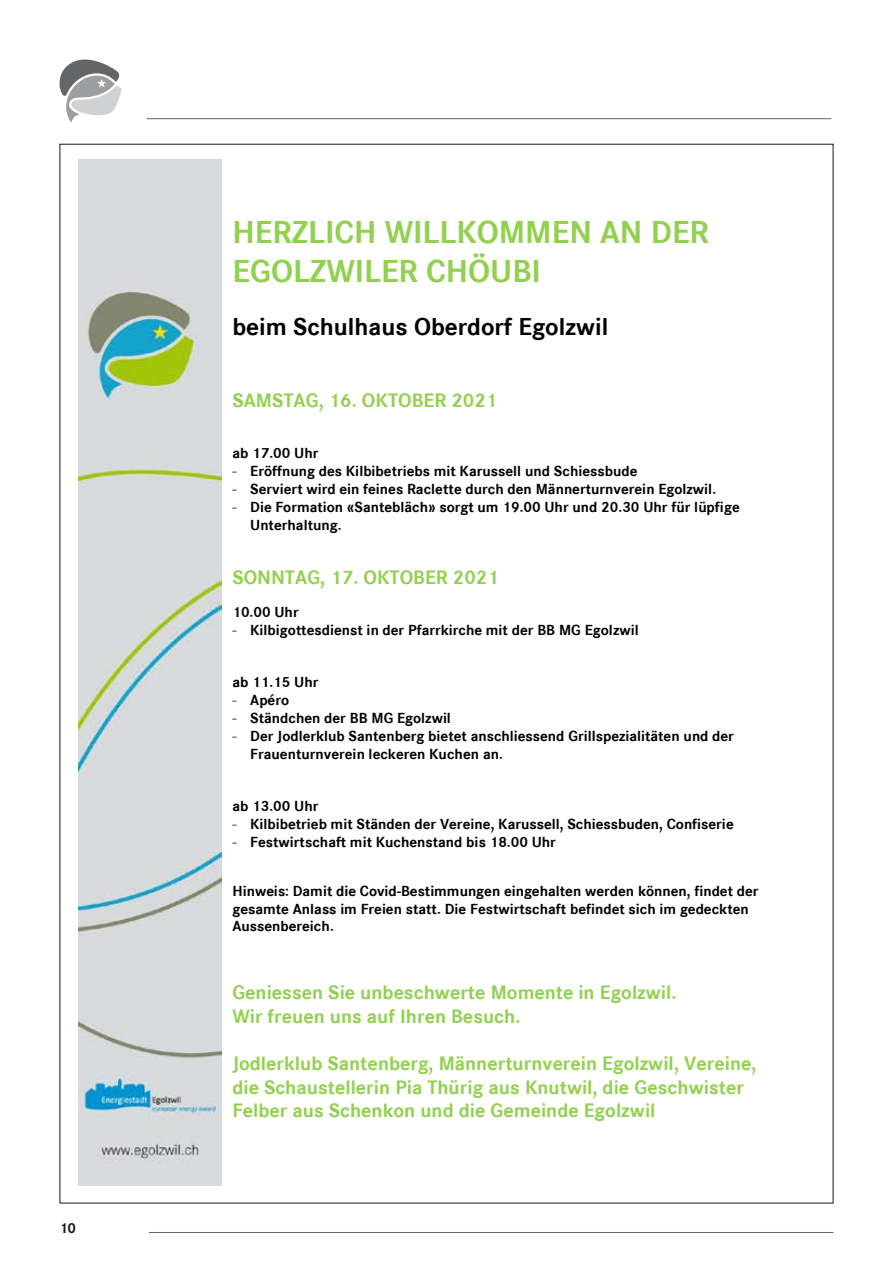
<style>
.page{position:relative;width:893px;height:1263px;background:#fff}
.page>*{position:absolute;margin:0;border:0;box-sizing:border-box;transform-origin:0 0}
.t1{font:700 32.85px/38.8px "Corpo S";color:#92d050}
.t2{font:700 25.2px "Corpo S";color:#000}
.t3{font:700 20.1px/23.9px "Corpo S";color:#92d050}
.t4{font:700 15.15px/17.9px "Corpo S";color:#000}
.t5{font:700 15px "Corporate S";color:#1a171c}
.s1{font-family:"Corpo S Lig";font-weight:400}
</style>
<div class="page">
<hr style="left:147px;top:118px;width:684px;height:1px;background:#646567">
<hr style="left:149px;top:1232px;width:684px;height:1px;background:#646567">
<svg style="left:60px;top:60px;width:62px;height:63px"></svg>
<img style="left:78px;top:160px;width:143px;height:1025px">
<p class="t5" style="left:60px;top:1220px;width:18px">10</p>
<h1 class="t1" style="left:232px;top:214px;width:478px">HERZLICH WILLKOMMEN AN DER<br>EGOLZWILER CHÖUBI</h1>
<h2 class="t2" style="left:232px;top:312px;width:377px">beim Schulhaus Oberdorf Egolzwil</h2>
<h3 class="t3" style="left:232px;top:389px;width:266px">SAMSTAG, 16. OKTOBER 2021</h3>
<p class="t4" style="left:232px;top:445px;width:88px">ab 17.00 Uhr</p>
<p class="t4" style="left:232px;top:463px;width:407px"><span class="s1">-</span> Eröffnung des Kilbibetriebs mit Karussell und Schiessbude</p>
<p class="t4" style="left:232px;top:481px;width:485px"><span class="s1">-</span> Serviert wird ein feines Raclette durch den Männerturnverein Egolzwil.</p>
<p class="t4" style="left:250px;top:498px;width:491px;text-indent:-18px"><span class="s1">-</span> Die Formation «Santebläch» sorgt um 19.00 Uhr und 20.30 Uhr für lüpfige<br>Unterhaltung.</p>
<h3 class="t3" style="left:232px;top:565px;width:268px">SONNTAG, 17. OKTOBER 2021</h3>
<p class="t4" style="left:232px;top:604px;width:68px">10.00 Uhr</p>
<p class="t4" style="left:232px;top:622px;width:408px"><span class="s1">-</span> Kilbigottesdienst in der Pfarrkirche mit der BB MG Egolzwil</p>
<p class="t4" style="left:232px;top:674px;width:88px">ab 11.15 Uhr</p>
<p class="t4" style="left:232px;top:692px;width:58px"><span class="s1">-</span> Apéro</p>
<p class="t4" style="left:232px;top:709px;width:220px"><span class="s1">-</span> Ständchen der BB MG Egolzwil</p>
<p class="t4" style="left:250px;top:727px;width:485px;text-indent:-18px"><span class="s1">-</span> Der Jodlerklub Santenberg bietet anschliessend Grillspezialitäten und der<br>Frauenturnverein leckeren Kuchen an.</p>
<p class="t4" style="left:232px;top:797px;width:88px">ab 13.00 Uhr</p>
<p class="t4" style="left:232px;top:815px;width:503px"><span class="s1">-</span> Kilbibetrieb mit Ständen der Vereine, Karussell, Schiessbuden, Confiserie</p>
<p class="t4" style="left:232px;top:833px;width:325px"><span class="s1">-</span> Festwirtschaft mit Kuchenstand bis 18.00 Uhr</p>
<p class="t4" style="left:232px;top:882px;width:528px">Hinweis: Damit die Covid-Bestimmungen eingehalten werden können, findet der gesamte Anlass im Freien statt. Die Festwirtschaft befindet sich im gedeckten<br>Aussenbereich.</p>
<h3 class="t3" style="left:232px;top:981px;width:446px">Geniessen Sie unbeschwerte Momente in Egolzwil.<br>Wir freuen uns auf Ihren Besuch.</h3>
<h3 class="t3" style="left:232px;top:1052px;width:526px">Jodlerklub Santenberg, Männerturnverein Egolzwil, Vereine, die Schaustellerin Pia Thürig aus Knutwil, die Geschwister<br>Felber aus Schenkon und die Gemeinde Egolzwil</h3>
</div>
